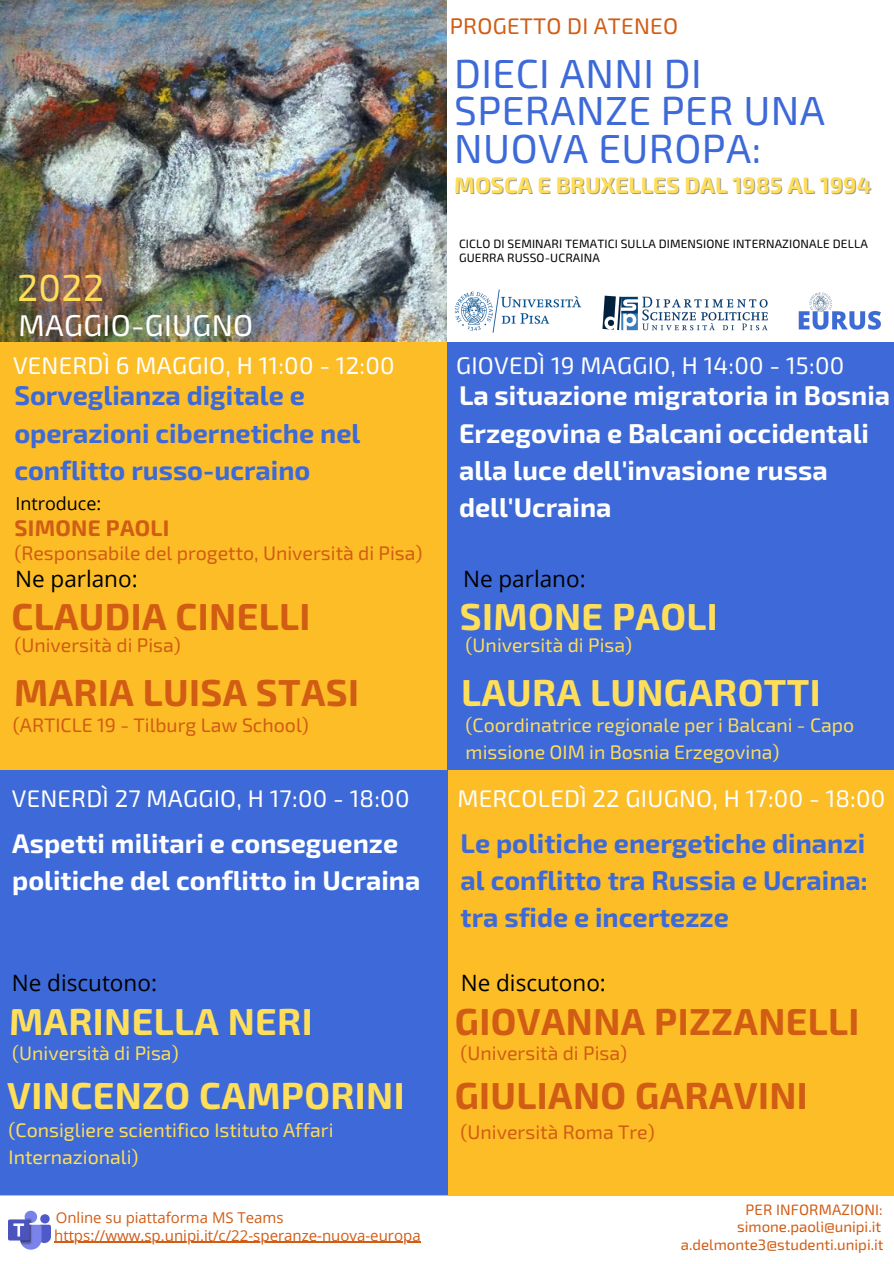
<style>
.page{position:relative;width:894px;height:1264px;background:#fff}
.page>*{position:absolute;margin:0;border:0;box-sizing:border-box;transform-origin:0 0}
.t1{font:40.5px/37.2px "Exo 2";letter-spacing:.01em;color:#3d6ad8}
.t2{font:700 37.5px "Exo 2";letter-spacing:.01em;color:#d15c14}
.t3{font:700 37.5px "Exo 2";letter-spacing:.01em;color:#ffde59}
.t4{font:37.5px "Exo 2";color:#ffde59}
.t5{font:30px "Exo 2";letter-spacing:.01em;color:#fff}
.t6{font:700 27px/37.2px "Exo 2";color:#fff}
.t7{font:700 27px/37.2px "Exo 2";color:#3d6ad8}
.t8{font:24px "Exo 2";letter-spacing:.01em;color:#fff}
.t9{font:22.5px "Open Sans";color:#000}
.t10{font:700 22.5px "Exo 2";letter-spacing:.01em;color:#ffde59}
.t11{font:22.5px "Exo 2";letter-spacing:.01em;color:#d15c14}
.t12{font:700 22.5px "Exo 2";letter-spacing:.01em;color:#d15c14}
.t13{font:19.5px/27px "Exo 2";color:#ffde59}
.t14{font:19.5px "Exo 2";color:#d15c14}
.t15{font:18px "Open Sans";color:#000}
.t16{font:15px "Open Sans";color:#d15c14}
.t17{font:15px "Exo 2";color:#d15c14}
.t18{font:12px/14px "Exo 2";letter-spacing:.01em;color:#000}
</style>
<div class="page">
<div style="left:0;top:0;width:893px;height:1263px;background:#fcbd27"></div>
<img style="left:0;top:0;width:447px;height:341px">
<div style="left:447px;top:341px;width:446px;height:429px;background:#3d6ad8"></div>
<div style="left:0;top:1195px;width:893px;height:68px;background:#fff"></div>
<div style="left:0;top:770px;width:447px;height:425px;background:#3d6ad8"></div>
<img style="left:9px;top:1210px;width:41px;height:40px">
<div style="left:447px;top:0;width:446px;height:341px;background:#fff"></div>
<hr style="left:54px;top:1241px;width:366px;height:1px;background:#d15c14">
<img style="left:454px;top:289px;width:127px;height:44px">
<img style="left:602px;top:295px;width:166px;height:36px">
<img style="left:798px;top:292px;width:83px;height:38px">
<p class="t11" style="left:449px;top:12px;width:230px">PROGETTO DI ATENEO</p>
<p class="t1" style="left:454px;top:53px;width:372px">DIECI ANNI DI<br>SPERANZE PER UNA<br>NUOVA EUROPA:</p>
<p class="t10" style="left:454px;top:170px;width:418px">MOSCA E BRUXELLES DAL 1985 AL 1994</p>
<p class="t4" style="left:17px;top:264px;width:89px">2022</p>
<p class="t5" style="left:19px;top:305px;width:236px">MAGGIO-GIUGNO</p>
<p class="t8" style="left:13px;top:350px;width:383px">VENERDÌ 6 MAGGIO, H 11:00 - 12:00</p>
<p class="t7" style="left:14px;top:375px;width:347px">Sorveglianza digitale e operazioni cibernetiche nel conflitto russo-ucraino</p>
<p class="t15" style="left:15px;top:490px;width:87px">Introduce:</p>
<p class="t12" style="left:15px;top:513px;width:156px">SIMONE PAOLI</p>
<p class="t14" style="left:14px;top:540px;width:409px">(Responsabile del progetto, Università di Pisa)</p>
<p class="t9" style="left:15px;top:562px;width:124px">Ne parlano:</p>
<p class="t2" style="left:11px;top:592px;width:300px">CLAUDIA CINELLI</p>
<p class="t14" style="left:14px;top:632px;width:168px">(Università di Pisa)</p>
<p class="t2" style="left:14px;top:668px;width:346px">MARIA LUISA STASI</p>
<p class="t14" style="left:13px;top:712px;width:297px">(ARTICLE 19 - Tilburg Law School)</p>
<p class="t8" style="left:12px;top:782px;width:399px">VENERDÌ 27 MAGGIO, H 17:00 - 18:00</p>
<p class="t6" style="left:12px;top:823px;width:409px">Aspetti militari e conseguenze politiche del conflitto in Ucraina</p>
<p class="t9" style="left:12px;top:966px;width:147px">Ne discutono:</p>
<p class="t3" style="left:9px;top:996px;width:305px">MARINELLA NERI</p>
<p class="t13" style="left:12px;top:1039px;width:168px">(Università di Pisa)</p>
<p class="t3" style="left:7px;top:1071px;width:399px">VINCENZO CAMPORINI</p>
<p class="t18" style="left:459px;top:236px;width:410px">CICLO DI SEMINARI TEMATICI SULLA DIMENSIONE INTERNAZIONALE DELLA<br>GUERRA RUSSO-UCRAINA</p>
<p class="t8" style="left:456px;top:350px;width:389px">GIOVEDÌ 19 MAGGIO, H 14:00 - 15:00</p>
<p class="t6" style="left:459px;top:375px;width:432px">La situazione migratoria in Bosnia<br>Erzegovina e Balcani occidentali alla luce dell'invasione russa dell'Ucraina</p>
<p class="t9" style="left:463px;top:562px;width:124px">Ne parlano:</p>
<p class="t3" style="left:459px;top:592px;width:259px">SIMONE PAOLI</p>
<p class="t13" style="left:465px;top:630px;width:168px">(Università di Pisa)</p>
<p class="t3" style="left:461px;top:668px;width:361px">LAURA LUNGAROTTI</p>
<p class="t13" style="left:465px;top:710px;width:390px">(Coordinatrice regionale per i Balcani - Capo missione OIM in Bosnia Erzegovina)</p>
<p class="t8" style="left:457px;top:782px;width:429px">MERCOLEDÌ 22 GIUGNO, H 17:00 - 18:00</p>
<p class="t7" style="left:460px;top:823px;width:409px;text-align:justify">Le politiche energetiche dinanzi al conflitto tra Russia e Ucraina: tra sfide e incertezze</p>
<p class="t9" style="left:460px;top:966px;width:147px">Ne discutono:</p>
<p class="t2" style="left:455px;top:996px;width:406px">GIOVANNA PIZZANELLI</p>
<p class="t14" style="left:460px;top:1040px;width:168px">(Università di Pisa)</p>
<p class="t2" style="left:454px;top:1071px;width:354px">GIULIANO GARAVINI</p>
<p class="t13" style="left:9px;top:1115px;width:326px">(Consigliere scientifico Istituto Affari</p>
<p class="t14" style="left:460px;top:1119px;width:195px">(Università Roma Tre)</p>
<p class="t13" style="left:9px;top:1142px;width:131px">Internazionali)</p>
<p class="t16" style="left:56px;top:1207px;width:229px">Online su piattaforma MS Teams</p>
<p class="t16" style="left:54px;top:1224px;width:368px">https://www.sp.unipi.it/c/22-speranze-nuova-europa</p>
<p class="t17" style="left:745px;top:1199px;width:139px">PER INFORMAZIONI:</p>
<p class="t17" style="left:737px;top:1217px;width:145px">simone.paoli@unipi.it</p>
<p class="t17" style="left:680px;top:1234px;width:204px">a.delmonte3@studenti.unipi.it</p>
</div>
